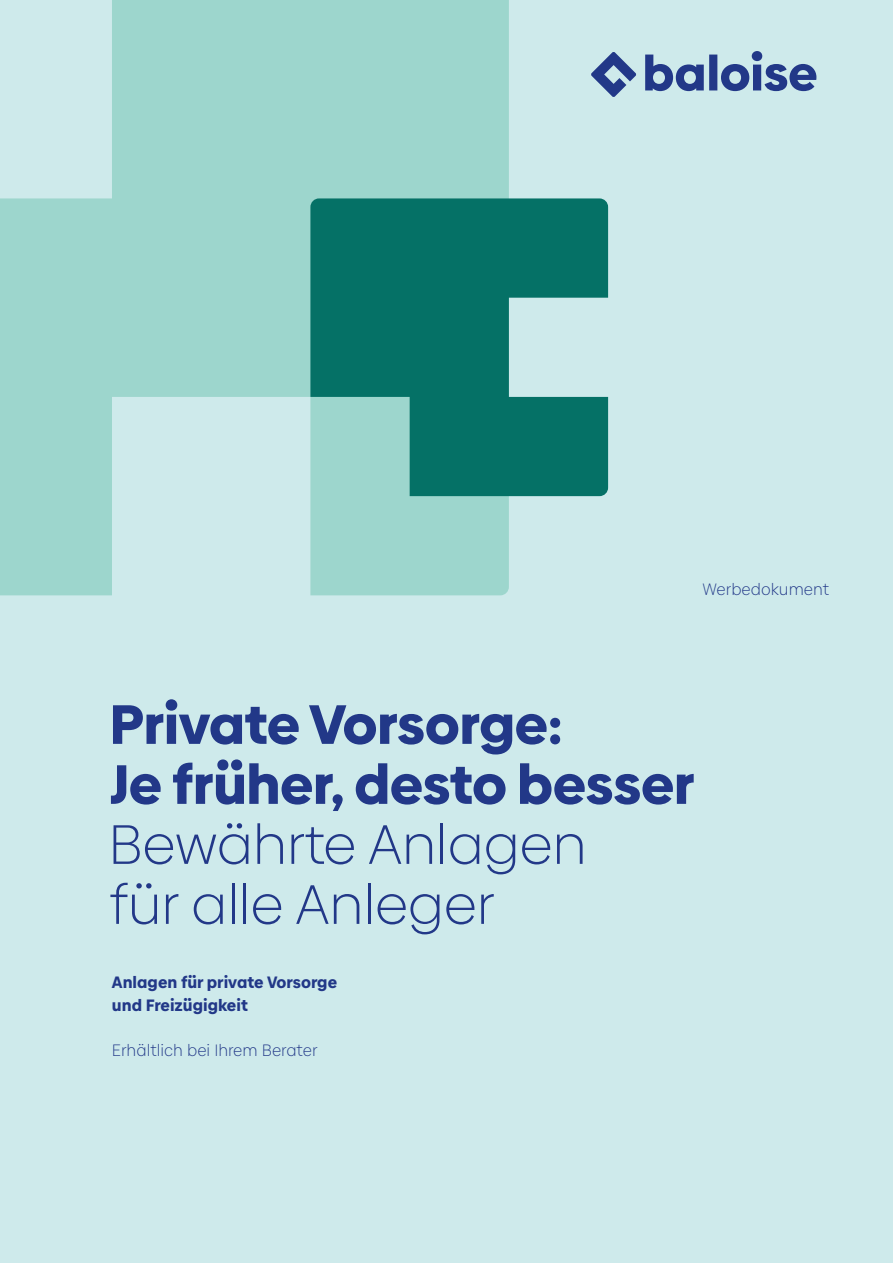
<style>
.page{position:relative;width:893px;height:1263px;background:#ceeaeb}
.page>*{position:absolute;margin:0;border:0;box-sizing:border-box;transform-origin:0 0}
.t1{font:900 55.5px/60px "Baloise Create Headline";color:#223888}
.t2{font:300 55.5px/60px "Baloise Create Headline";color:#223888}
.t3{font:900 16.5px/22.5px "Baloise Create Text";color:#223888}
.t4{font:300 16.5px "Baloise Create Text";color:#223888}
</style>
<div class="page">
<svg style="left:0;top:0;width:509px;height:595px;fill:#9dd6cd"></svg>
<svg style="left:310px;top:198px;width:298px;height:298px;background:#2c8980"></svg>
<svg style="left:591px;top:51px;width:225px;height:46px"></svg>
<p class="t4" style="left:702px;top:579px;width:128px">Werbedokument</p>
<h1 class="t1" style="left:110px;top:690px;width:586px">Private Vorsorge:<br>Je früher, desto besser</h1>
<h1 class="t2" style="left:108px;top:813px;width:480px">Bewährte Anlagen für alle Anleger</h1>
<p class="t3" style="left:112px;top:971px;width:227px">Anlagen für private Vorsorge und Freizügigkeit</p>
<p class="t4" style="left:112px;top:1040px;width:207px">Erhältlich bei Ihrem Berater</p>
</div>
